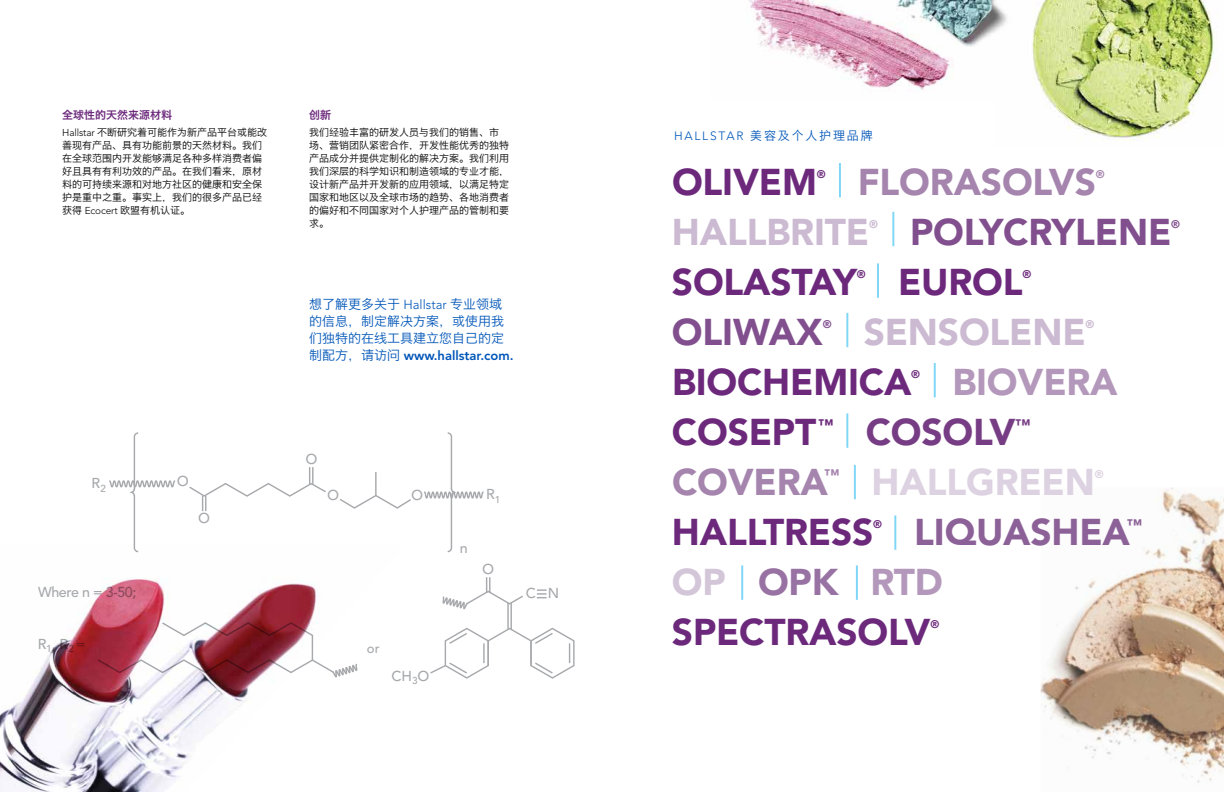
<style>
.page{position:relative;width:1224px;height:792px;background:#fff}
.page>*{position:absolute;margin:0;border:0;box-sizing:border-box;transform-origin:0 0}
.t1{font:900 37px/50px "Avenir";letter-spacing:-.005em;color:#6c297c}
.t2{font:900 37px "Avenir";letter-spacing:-.005em;color:#cbbad1}
.t3{font:900 37px "Avenir";letter-spacing:-.005em;color:#814f8e}
.t4{font:900 37px "Avenir";letter-spacing:-.005em;color:#a584ae}
.t5{font:900 37px "Avenir";letter-spacing:-.005em;color:#ddd2e1}
.t6{font:900 37px "Avenir";letter-spacing:-.005em;color:#8c6198}
.t7{font:900 37px "Avenir";letter-spacing:-.005em;color:#b498bb}
.t8{font:900 37px "Avenir";letter-spacing:-.005em;color:#773d84}
.t9{font:900 15.2px "Avenir";color:#6c297c}
.t10{font:900 15.2px "Avenir";color:#773d84}
.t11{font:900 15.2px "Avenir";color:#a584ae}
.t12{font:900 15.2px "Avenir";color:#8c6198}
.t13{font:500 14.3px "Avenir";letter-spacing:-.03em;color:#a7a9ac}
.t14{font:500 13.2px "Avenir";color:#a7a9ac}
.t15{font:13px/17px "Hiragino Sans GB W3";color:#0055b8}
.t16{font:800 13px "Avenir";color:#0055b8}
.t17{font:12px "Hiragino Sans GB W3";letter-spacing:.15em;color:#0055b8}
.t18{font:900 11.1px "Avenir";color:#6c297c}
.t19{font:900 11.1px "Avenir";color:#cbbad1}
.t20{font:900 11.1px "Avenir";color:#814f8e}
.t21{font:900 11.1px "Avenir";color:#a584ae}
.t22{font:900 11.1px "Avenir";color:#ddd2e1}
.t23{font:11px "Hiragino Sans GB W6";color:#6c297c}
.t24{font:10px/13px "Hiragino Sans GB W3";color:#000}
.s1{font-family:"Avenir";font-weight:300}
.s2{font-family:"Hiragino Sans GB W3";font-weight:400}
.s3{color:#d4c6d9}
.s4{color:#9872a3}
.s5{color:#b498bb}
</style>
<div class="page">
<img style="left:0;top:597px;width:274px;height:195px">
<svg style="left:96px;top:432px;width:479px;height:248px"></svg>
<img style="left:1032px;top:0;width:183px;height:141px">
<img style="left:749px;top:0;width:258px;height:91px">
<img style="left:1041px;top:488px;width:183px;height:295px">
<hr style="left:839px;top:163px;width:2px;height:34px;background:#00aeef">
<hr style="left:892px;top:212px;width:2px;height:34px;background:#00aeef">
<hr style="left:877px;top:263px;width:2px;height:35px;background:#00aeef">
<hr style="left:846px;top:313px;width:2px;height:34px;background:#00aeef">
<hr style="left:934px;top:363px;width:2px;height:34px;background:#00aeef">
<hr style="left:846px;top:413px;width:2px;height:35px;background:#00aeef">
<hr style="left:854px;top:465px;width:2px;height:34px;background:#00aeef">
<hr style="left:894px;top:515px;width:2px;height:35px;background:#00aeef">
<hr style="left:856px;top:565px;width:2px;height:35px;background:#00aeef">
<hr style="left:741px;top:565px;width:2px;height:35px;background:#00aeef">
<svg style="left:429px;top:564px;width:103px;height:111px"></svg>
<svg style="left:108px;top:454px;width:376px;height:57px"></svg>
<p class="t23" style="left:62px;top:108px;width:112px">全球性的天然来源材料</p>
<p class="t24" style="left:62px;top:126px;width:207px"><span class="s1">Hallstar</span> 不断研究着可能作为新产品平台或能改善现有产品、具有功能前景的天然材料。我们在全球范围内开发能够满足各种多样消费者偏好且具有有利功效的产品。在我们看来，原材料的可持续来源和对地方社区的健康和安全保护是重中之重。事实上，我们的很多产品已经获得 <span class="s1">Ecocert</span> 欧盟有机认证。</p>
<p class="t23" style="left:309px;top:108px;width:23px">创新</p>
<p class="t24" style="left:309px;top:126px;width:201px">我们经验丰富的研发人员与我们的销售、市场、营销团队紧密合作，开发性能优秀的独特产品成分并提供定制化的解决方案。我们利用我们深层的科学知识和制造领域的专业才能，设计新产品并开发新的应用领域，以满足特定国家和地区以及全球市场的趋势、各地消费者的偏好和不同国家对个人护理产品的管制和要求。</p>
<h3 class="t15" style="left:309px;top:296px;width:196px">想了解更多关于 <span class="s1">Hallstar</span> 专业领域的信息，制定解决方案，或使用我们独特的在线工具建立您自己的定</h3>
<h3 class="t16" style="left:309px;top:348px;width:206px"><span class="s2">制配方，请访问</span> www.hallstar.com.</h3>
<h3 class="t13" style="left:92px;top:475px;width:16px">R<sub>2</sub></h3>
<h3 class="t13" style="left:38px;top:584px;width:100px">Where n = 3-50;</h3>
<h3 class="t13" style="left:37px;top:636px;width:50px">R<sub>1</sub>, R<sub>2</sub> =</h3>
<h3 class="t13" style="left:198px;top:510px;width:13px">O</h3>
<h3 class="t14" style="left:367px;top:641px;width:14px">or</h3>
<h3 class="t13" style="left:391px;top:667px;width:40px">CH<sub>3</sub>O</h3>
<h3 class="t13" style="left:460px;top:540px;width:9px">n</h3>
<h3 class="t13" style="left:486px;top:486px;width:16px">R<sub>1</sub></h3>
<h3 class="t13" style="left:526px;top:585px;width:35px">C N</h3>
<p class="t17" style="left:674px;top:128px;width:200px"><span class="s1">HALLSTAR</span> 美容及个人护理品牌</p>
<h1 class="t1" style="left:672px;top:157px;width:146px">OLIVEM</h1>
<p class="t18" style="left:817px;top:167px;width:10px">®</p>
<h1 class="t4" style="left:858px;top:160px;width:240px">FLORASOLVS</h1>
<p class="t21" style="left:1096px;top:167px;width:10px">®</p>
<h1 class="t2" style="left:672px;top:210px;width:199px">HALLBRITE</h1>
<p class="t19" style="left:869px;top:217px;width:10px">®</p>
<h1 class="t3" style="left:910px;top:210px;width:263px">POLYCRYLENE</h1>
<p class="t20" style="left:1171px;top:217px;width:10px">®</p>
<h1 class="t1" style="left:672px;top:257px;width:187px">SOLASTAY</h1>
<p class="t18" style="left:857px;top:267px;width:10px">®</p>
<h1 class="t1" style="left:898px;top:257px;width:126px">EUROL</h1>
<p class="t18" style="left:1022px;top:267px;width:10px">®</p>
<h1 class="t3" style="left:672px;top:310px;width:152px">OLIWAX</h1>
<p class="t20" style="left:823px;top:317px;width:10px">®</p>
<h1 class="t2" style="left:864px;top:310px;width:223px">SENSOLENE</h1>
<p class="t19" style="left:1086px;top:317px;width:10px">®</p>
<h1 class="t1" style="left:672px;top:357px;width:241px">BIOCHEMICA</h1>
<p class="t18" style="left:911px;top:367px;width:10px">®</p>
<h1 class="t7" style="left:952px;top:360px;width:167px">BIOVERA</h1>
<h1 class="t1" style="left:672px;top:407px;width:146px">COSEPT</h1>
<h2 class="t9" style="left:818px;top:416px;width:17px">™</h2>
<h1 class="t8" style="left:866px;top:410px;width:151px">COSOLV</h1>
<h2 class="t10" style="left:1015px;top:416px;width:17px">™</h2>
<h1 class="t4" style="left:672px;top:460px;width:157px">COVERA</h1>
<h2 class="t11" style="left:824px;top:466px;width:17px">™</h2>
<h1 class="t5" style="left:872px;top:460px;width:225px">HALLGREEN</h1>
<p class="t22" style="left:1095px;top:467px;width:10px">®</p>
<h1 class="t1" style="left:672px;top:507px;width:203px">HALLTRESS</h1>
<p class="t18" style="left:873px;top:517px;width:10px">®</p>
<h1 class="t6" style="left:914px;top:510px;width:217px">LIQUASHEA</h1>
<h2 class="t12" style="left:1127px;top:516px;width:17px">™</h2>
<h1 class="t1" style="left:672px;top:557px;width:272px"><span class="s3">OP</span> <span class="s4">OPK</span> <span class="s5">RTD<br></span>SPECTRASOLV</h1>
<p class="t18" style="left:930px;top:617px;width:10px">®</p>
</div>
